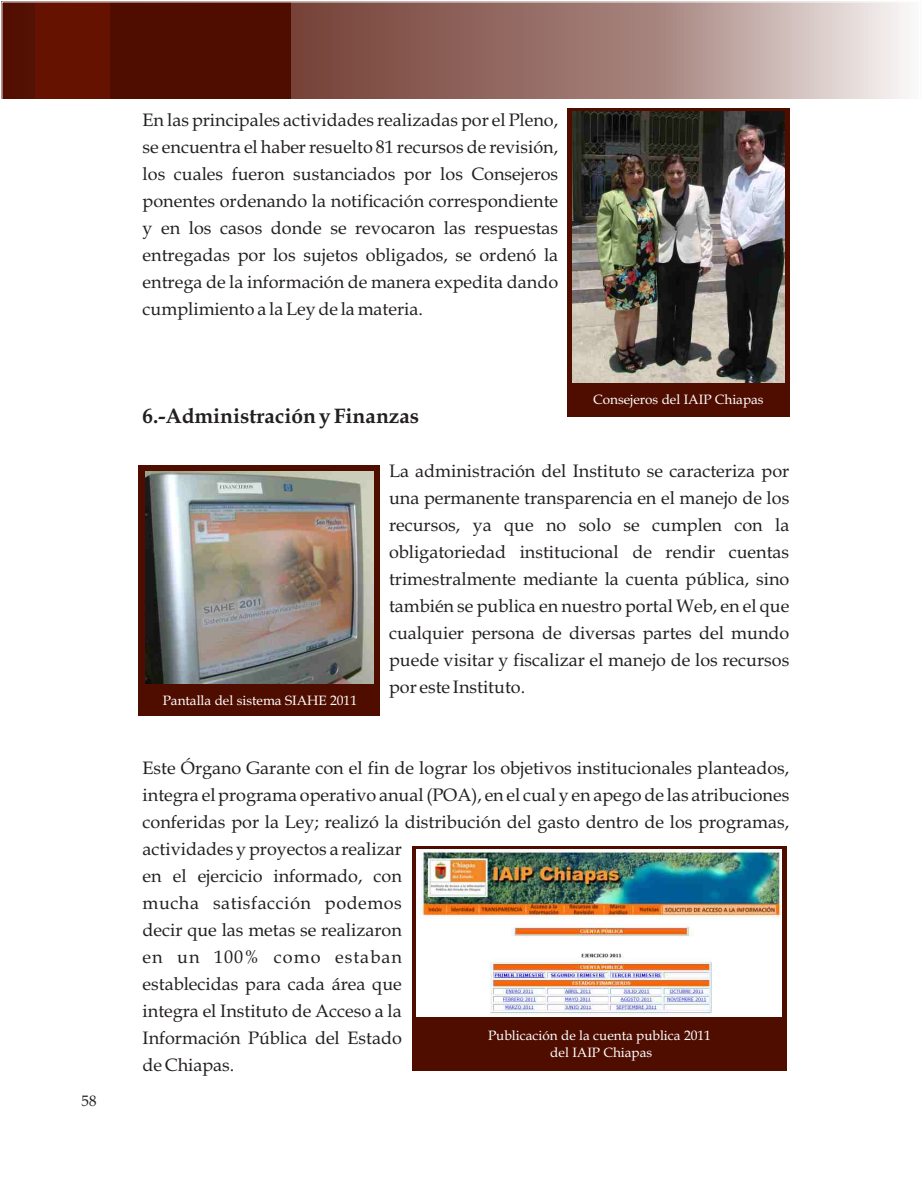
<style>
.page{position:relative;width:923px;height:1192px;background:#fff}
.page>*{position:absolute;margin:0;border:0;box-sizing:border-box;transform-origin:0 0}
.t1{font:700 21px "Book Antiqua";color:#231f20}
.t2{font:18px/27px "Book Antiqua";color:#231f20;text-align:justify}
.t3{font:15px "Book Antiqua";color:#231f20}
.t4{font:13.5px/16.8px "Book Antiqua";color:#fff;text-align:center}
</style>
<div class="page">
<div style="left:139px;top:465px;width:241px;height:250px;background:#4f0d00"></div>
<img style="left:145px;top:471px;width:228px;height:212px">
<div style="left:411px;top:846px;width:375px;height:224px;background:#4f0d00"></div>
<img style="left:417px;top:850px;width:364px;height:166px">
<div style="left:566px;top:108px;width:223px;height:309px;background:#4f0d00"></div>
<img style="left:572px;top:112px;width:212px;height:271px">
<svg style="left:4px;top:3px;width:904px;height:95px"></svg>
<div style="left:35px;top:2px;width:75px;height:96px;background:#661200"></div>
<div style="left:110px;top:2px;width:180px;height:96px;background:#4f0d00"></div>
<p class="t3" style="left:82px;top:1095px;width:16px">58</p>
<p class="t2" style="left:143px;top:108px;width:417px">En las principales actividades realizadas por el Pleno, se encuentra el haber resuelto 81 recursos de revisión, los cuales fueron sustanciados por los Consejeros ponentes ordenando la notificación correspondiente y en los casos donde se revocaron las respuestas entregadas por los sujetos obligados, se ordenó la entrega de la información de manera expedita dando cumplimiento a la Ley de la materia.</p>
<p class="t4" style="left:593px;top:393px;width:172px">Consejeros del IAIP Chiapas</p>
<p class="t1" style="left:143px;top:407px;width:278px">6.-Administración y Finanzas</p>
<p class="t2" style="left:389px;top:459px;width:402px">La administración del Instituto se caracteriza por una permanente transparencia en el manejo de los recursos, ya que no solo se cumplen con la obligatoriedad institucional de rendir cuentas trimestralmente mediante la cuenta pública, sino también se publica en nuestro portal Web, en el que cualquier persona de diversas partes del mundo puede visitar y fiscalizar el manejo de los recursos por este Instituto.</p>
<p class="t4" style="left:163px;top:694px;width:196px">Pantalla del sistema SIAHE 2011</p>
<p class="t2" style="left:142px;top:756px;width:648px;text-align:left">Este Órgano Garante con el fin de lograr los objetivos institucionales planteados, integra el programa operativo anual (POA), en el cual y en apego de las atribuciones conferidas por la Ley; realizó la distribución del gasto dentro de los programas, actividades y proyectos a realizar<br>en el ejercicio informado, con<br>mucha satisfacción podemos<br>decir que las metas se realizaron<br>en un 100% como estaban<br>establecidas para cada área que<br>integra el Instituto de Acceso a la<br>Información Pública del Estado<br>de Chiapas.</p>
<p class="t4" style="left:488px;top:1028px;width:224px">Publicación de la cuenta publica 2011 del IAIP Chiapas</p>
</div>
